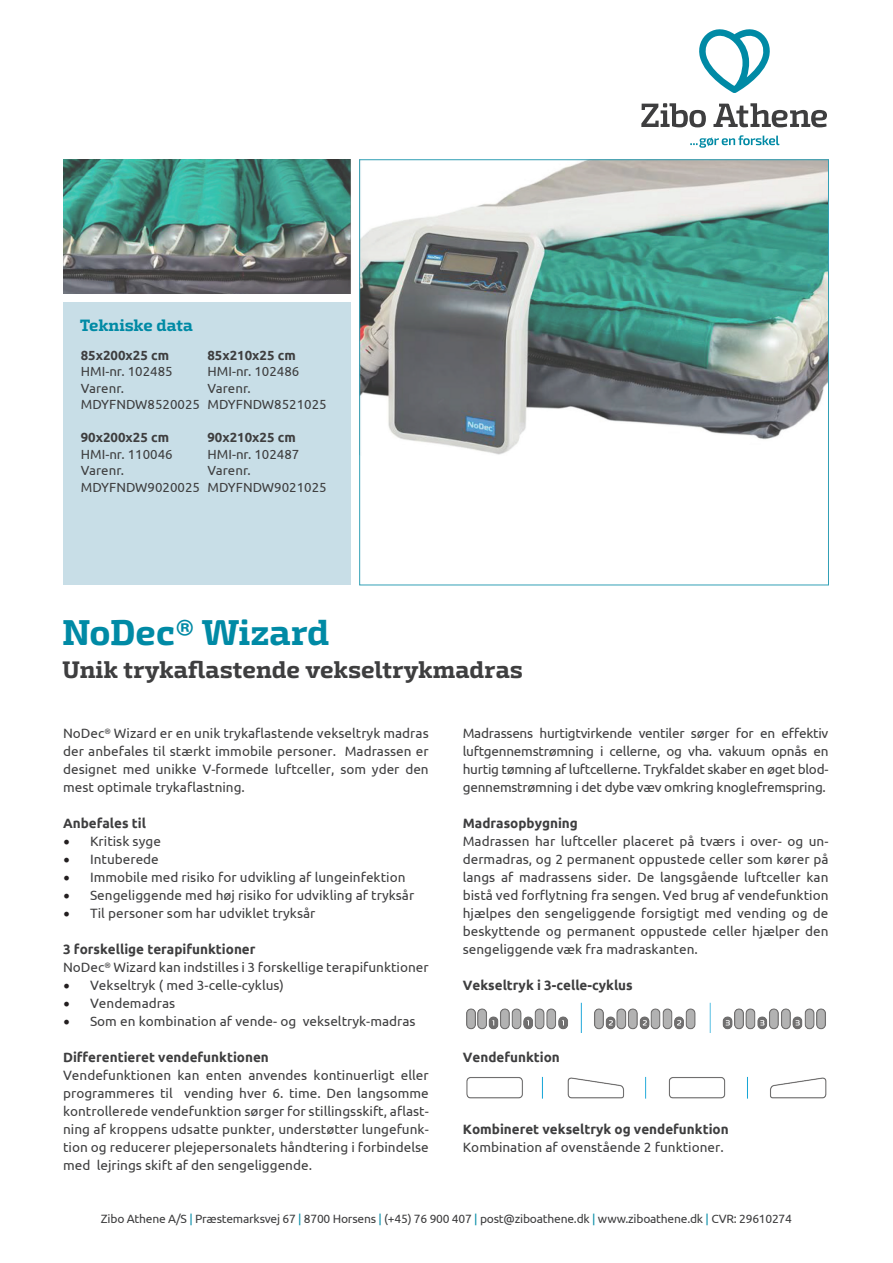
<style>
.page{position:relative;width:893px;height:1263px;background:#fff}
.page>*{position:absolute;margin:0;border:0;box-sizing:border-box;transform-origin:0 0}
.t1{font:700 36px "Exo Slab Pro";letter-spacing:-.005em;color:#008aa5}
.t2{font:700 24px "Exo Slab Pro";letter-spacing:-.005em;color:#3e3e3f}
.t3{font:700 16.5px "Exo Slab Pro";letter-spacing:-.015em;color:#008aa5}
.t4{font:13.5px/18px "Ubuntu";color:#3e3e3f;text-align:justify}
.t5{font:700 13.5px "Ubuntu";color:#3e3e3f}
.t6{font:13.2px/16.5px "Ubuntu";color:#3e3e3f}
.t7{font:700 13.2px "Ubuntu";color:#3e3e3f}
.t8{font:12px "Ubuntu";letter-spacing:-.02em;color:#3e3e3f}
.s1{font-family:"Minion Pro";font-size:18px;color:#231f20}
.s2{font-weight:700}
.s3{color:#008aa5}
</style>
<div class="page">
<svg style="left:699px;top:29px;width:71px;height:64px"></svg>
<svg style="left:690px;top:135px;width:89px;height:13px"></svg>
<svg style="left:641px;top:103px;width:65px;height:24px"></svg>
<svg style="left:713px;top:103px;width:114px;height:24px"></svg>
<div style="left:64px;top:303px;width:287px;height:282px;background:#c8dee7"></div>
<svg style="left:63px;top:159px;width:288px;height:135px;background:#56867d"></svg>
<svg style="left:359px;top:159px;width:470px;height:427px"></svg>
<img style="left:466px;top:1002px;width:360px;height:31px">
<img style="left:466px;top:1076px;width:361px;height:23px">
<p class="t3" style="left:80px;top:315px;width:115px">Tekniske data</p>
<p class="t7" style="left:81px;top:346px;width:90px">85x200x25 cm</p>
<p class="t6" style="left:81px;top:363px;width:121px">HMI-nr. 102485<br>Varenr.<br>MDYFNDW8520025</p>
<p class="t7" style="left:81px;top:429px;width:90px">90x200x25 cm</p>
<p class="t6" style="left:81px;top:445px;width:121px">HMI-nr. 110046<br>Varenr.<br>MDYFNDW9020025</p>
<p class="t7" style="left:207px;top:346px;width:90px">85x210x25 cm</p>
<p class="t6" style="left:207px;top:363px;width:121px">HMI-nr. 102486<br>Varenr.<br>MDYFNDW8521025</p>
<p class="t7" style="left:207px;top:429px;width:90px">90x210x25 cm</p>
<p class="t6" style="left:207px;top:445px;width:121px">HMI-nr. 102487<br>Varenr.<br>MDYFNDW9021025</p>
<h1 class="t1" style="left:62px;top:610px;width:269px">NoDec® Wizard</h1>
<h2 class="t2" style="left:62px;top:655px;width:462px">Unik trykaflastende vekseltrykmadras</h2>
<p class="t4" style="left:63px;top:724px;width:367px">NoDec<sup>®</sup> Wizard er en unik trykaflastende vekseltryk madras der anbefales til stærkt immobile personer. Madrassen er designet med unikke V-formede luftceller, som yder den mest optimale trykaflastning.</p>
<p class="t5" style="left:63px;top:814px;width:84px">Anbefales til</p>
<p class="t4" style="left:63px;top:832px;width:99px"><span class="s1">•</span> Kritisk syge</p>
<p class="t4" style="left:63px;top:850px;width:97px"><span class="s1">•</span> Intuberede</p>
<p class="t4" style="left:63px;top:868px;width:344px"><span class="s1">•</span> Immobile med risiko for udvikling af lungeinfektion</p>
<p class="t4" style="left:63px;top:886px;width:353px"><span class="s1">•</span> Sengeliggende med høj risiko for udvikling af tryksår</p>
<p class="t4" style="left:63px;top:904px;width:254px"><span class="s1">•</span> Til personer som har udviklet tryksår</p>
<p class="t4" style="left:63px;top:940px;width:367px"><span class="s2">3 forskellige terapifunktioner<br></span>NoDec<sup>®</sup> Wizard kan indstilles i 3 forskellige terapifunktioner</p>
<p class="t4" style="left:63px;top:976px;width:222px"><span class="s1">•</span> Vekseltryk ( med 3-celle-cyklus)</p>
<p class="t4" style="left:63px;top:994px;width:114px"><span class="s1">•</span> Vendemadras</p>
<p class="t4" style="left:63px;top:1012px;width:354px"><span class="s1">•</span> Som en kombination af vende- og vekseltryk-madras</p>
<p class="t5" style="left:63px;top:1048px;width:207px">Differentieret vendefunktionen</p>
<p class="t4" style="left:63px;top:1066px;width:367px">Vendefunktionen kan enten anvendes kontinuerligt eller programmeres til vending hver 6. time. Den langsomme kontrollerede vendefunktion sørger for stillingsskift, aflast&shy;ning af kroppens udsatte punkter, understøtter lungefunk&shy;tion og reducerer plejepersonalets håndtering i forbindelse med lejrings skift af den sengeliggende.</p>
<p class="t4" style="left:463px;top:724px;width:367px">Madrassens hurtigtvirkende ventiler sørger for en effektiv luftgennemstrømning i cellerne, og vha. vakuum opnås en hurtig tømning af luftcellerne. Trykfaldet skaber en øget blod&shy;gennemstrømning i det dybe væv omkring knoglefremspring.</p>
<p class="t5" style="left:463px;top:814px;width:117px">Madrasopbygning</p>
<p class="t4" style="left:463px;top:832px;width:367px">Madrassen har luftceller placeret på tværs i over- og un&shy;dermadras, og 2 permanent oppustede celler som kører på langs af madrassens sider. De langsgående luftceller kan bistå ved forflytning fra sengen. Ved brug af vendefunktion hjælpes den sengeliggende forsigtigt med vending og de beskyttende og permanent oppustede celler hjælper den sengeliggende væk fra madraskanten.</p>
<p class="t5" style="left:463px;top:976px;width:172px">Vekseltryk i 3-celle-cyklus</p>
<p class="t5" style="left:463px;top:1048px;width:99px">Vendefunktion</p>
<p class="t5" style="left:463px;top:1120px;width:267px">Kombineret vekseltryk og vendefunktion</p>
<p class="t4" style="left:463px;top:1138px;width:263px">Kombination af ovenstående 2 funktioner.</p>
<p class="t8" style="left:101px;top:1211px;width:693px">Zibo Athene A/S <span class="s3">|</span> Præstemarksvej 67 <span class="s3">|</span> 8700 Horsens <span class="s3">|</span> (+45) 76 900 407 <span class="s3">|</span> post@ziboathene.dk <span class="s3">|</span> www.ziboathene.dk <span class="s3">|</span> CVR: 29610274</p>
</div>
